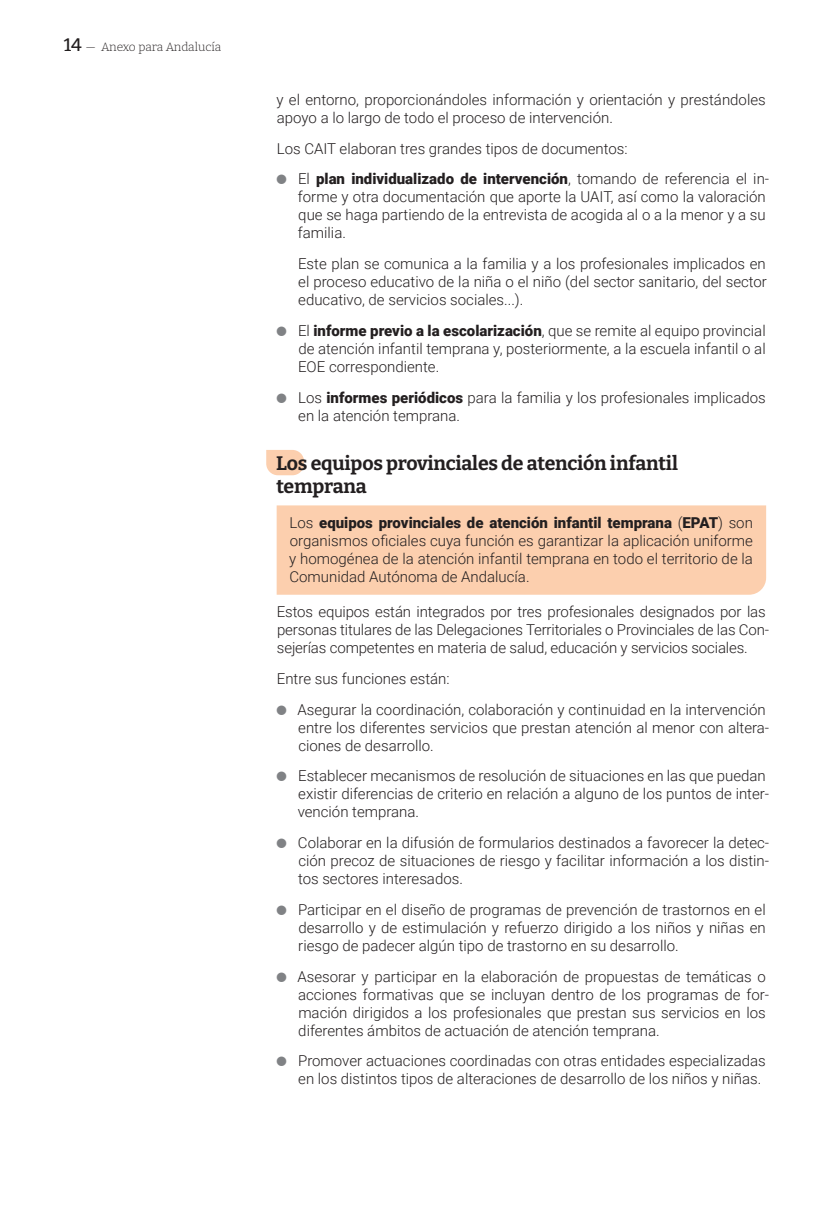
<style>
.page{position:relative;width:830px;height:1212px;background:#fff}
.page>*{position:absolute;margin:0;border:0;box-sizing:border-box;transform-origin:0 0}
.t1{font:700 19.5px/23.4px "Bitter";letter-spacing:-.01em;color:#231f20}
.t2{font:300 15px/18px "Roboto";color:#231f20}
.t3{font:300 12px "Bitter";letter-spacing:-.015em;color:#231f20}
.s1{font-weight:500;font-size:18px}
.s2{color:#808285}
.s3{font-weight:900}
</style>
<div class="page">
<svg style="left:266px;top:450px;width:38px;height:25px"></svg>
<div style="left:276px;top:505px;width:489px;height:90px;background:#fccfae"></div>
<p class="t3" style="left:64px;top:39px;width:159px"><span class="s1">14</span> — Anexo para Andalucía</p>
<p class="t2" style="left:276px;top:90px;width:490px">y el entorno, proporcionándoles información y orientación y prestándoles apoyo a lo largo de todo el proceso de intervención.</p>
<p class="t2" style="left:277px;top:139px;width:352px">Los CAIT elaboran tres grandes tipos de documentos:</p>
<p class="t2" style="left:298px;top:169px;width:472px;text-indent:-23px"><span class="s2">●</span> El <span class="s3">plan individualizado de intervención</span>, tomando de referencia el in&shy;forme y otra documentación que aporte la UAIT, así como la valoración que se haga partiendo de la entrevista de acogida al o a la menor y a su familia.</p>
<p class="t2" style="left:298px;top:254px;width:470px;text-align:justify">Este plan se comunica a la familia y a los profesionales implicados en el proceso educativo de la niña o el niño (del sector sanitario, del sector educativo, de servicios sociales...).</p>
<p class="t2" style="left:298px;top:321px;width:469px;text-align:justify;text-indent:-23px"><span class="s2">●</span> El <span class="s3">informe previo a la escolarización</span>, que se remite al equipo provincial de atención infantil temprana y, posteriormente, a la escuela infantil o al EOE correspondiente.</p>
<p class="t2" style="left:298px;top:388px;width:468px;text-indent:-23px"><span class="s2">●</span> Los <span class="s3">informes periódicos</span> para la familia y los profesionales implicados en la atención temprana.</p>
<h1 class="t1" style="left:276px;top:451px;width:403px">Los equipos provinciales de atención infantil temprana</h1>
<p class="t2" style="left:289px;top:513px;width:465px;text-align:justify">Los <span class="s3">equipos provinciales de atención infantil temprana</span> (<span class="s3">EPAT</span>) son organismos oficiales cuya función es garantizar la aplicación uniforme y homogénea de la atención infantil temprana en todo el territorio de la Comunidad Autónoma de Andalucía.</p>
<p class="t2" style="left:277px;top:602px;width:493px">Estos equipos están integrados por tres profesionales designados por las personas titulares de las Delegaciones Territoriales o Provinciales de las Con&shy;sejerías competentes en materia de salud, educación y servicios sociales.</p>
<p class="t2" style="left:277px;top:669px;width:174px">Entre sus funciones están:</p>
<p class="t2" style="left:298px;top:700px;width:472px;text-indent:-23px"><span class="s2">●</span> Asegurar la coordinación, colaboración y continuidad en la intervención entre los diferentes servicios que prestan atención al menor con altera&shy;ciones de desarrollo.</p>
<p class="t2" style="left:297px;top:766px;width:472px;text-indent:-23px"><span class="s2">●</span> Establecer mecanismos de resolución de situaciones en las que puedan existir diferencias de criterio en relación a alguno de los puntos de inter&shy;vención temprana.</p>
<p class="t2" style="left:298px;top:833px;width:472px;text-align:justify;text-indent:-23px"><span class="s2">●</span> Colaborar en la difusión de formularios destinados a favorecer la detec&shy;ción precoz de situaciones de riesgo y facilitar información a los distin&shy;tos sectores interesados.</p>
<p class="t2" style="left:298px;top:900px;width:468px;text-align:justify;text-indent:-23px"><span class="s2">●</span> Participar en el diseño de programas de prevención de trastornos en el desarrollo y de estimulación y refuerzo dirigido a los niños y niñas en riesgo de padecer algún tipo de trastorno en su desarrollo.</p>
<p class="t2" style="left:298px;top:967px;width:472px;text-indent:-23px"><span class="s2">●</span> Asesorar y participar en la elaboración de propuestas de temáticas o acciones formativas que se incluyan dentro de los programas de for&shy;mación dirigidos a los profesionales que prestan sus servicios en los diferentes ámbitos de actuación de atención temprana.</p>
<p class="t2" style="left:275px;top:1051px;width:492px;text-align:right"><span class="s2">●</span> Promover actuaciones coordinadas con otras entidades especializadas en los distintos tipos de alteraciones de desarrollo de los niños y niñas.</p>
</div>
